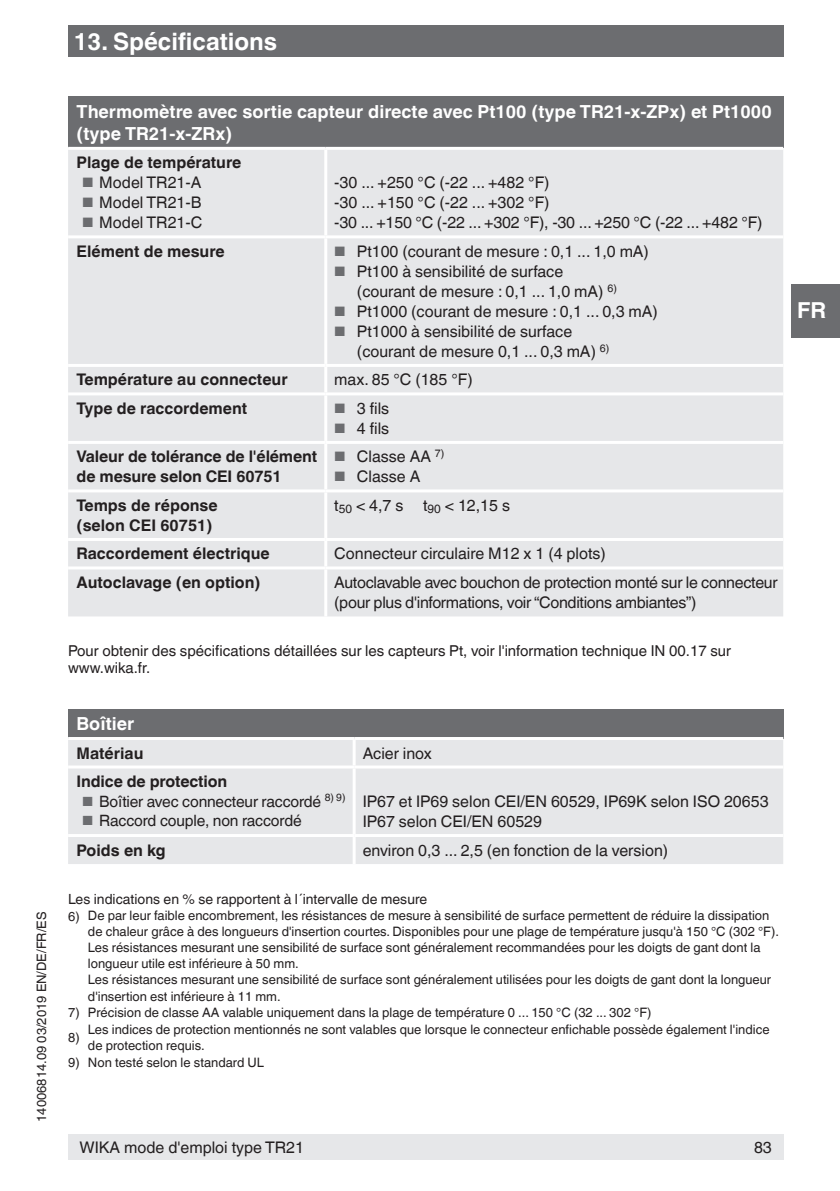
<style>
.page{position:relative;width:840px;height:1191px;background:#fff}
.page>*{position:absolute;margin:0;border:0;box-sizing:border-box;transform-origin:0 0}
.t1{font:700 24px "Helvetica World";color:#fff}
.t2{font:700 22px "Helvetica World";color:#fff}
.t3{font:700 18px/22px "Helvetica World";color:#fff}
.t4{font:16px/20px "Helvetica World";color:#231f20}
.t5{font:700 16px/20px "Helvetica World";color:#231f20}
.t6{font:16px/20px "Helvetica World";letter-spacing:-.02em;color:#231f20}
.t7{font:15.6px "Helvetica World";letter-spacing:-.01em;color:#231f20}
.t8{font:15px/17.6px "Helvetica World";color:#231f20}
.t9{font:14px "Helvetica World";color:#231f20}
.t10{font:13px/16px "Helvetica World";color:#231f20}
.s1{font-size:13.6px;color:#6c6d70}
.s2{font-size:13.2px;color:#6c6d70}
</style>
<div class="page">
<div style="left:68px;top:26px;width:714px;height:31px;background:#6c6d70"></div>
<div style="left:68px;top:1134px;width:714px;height:25px;background:#e6e7e9"></div>
<div style="left:791px;top:283px;width:48px;height:54px;background:#6c6d70"></div>
<div style="left:68px;top:96px;width:714px;height:52px;background:#6c6d70"></div>
<div style="left:68px;top:150px;width:714px;height:388px;background:#e6e7e9"></div>
<div style="left:68px;top:541px;width:714px;height:75px;background:#e6e7e9"></div>
<hr style="left:324px;top:150px;width:3px;height:85px;background:#fff">
<hr style="left:68px;top:235px;width:257px;height:3px;background:#fff">
<hr style="left:325px;top:235px;width:457px;height:3px;background:#fff">
<hr style="left:324px;top:238px;width:3px;height:126px;background:#fff">
<hr style="left:68px;top:364px;width:257px;height:3px;background:#fff">
<hr style="left:325px;top:364px;width:457px;height:3px;background:#fff">
<hr style="left:324px;top:367px;width:3px;height:25px;background:#fff">
<hr style="left:68px;top:392px;width:257px;height:3px;background:#fff">
<hr style="left:325px;top:392px;width:457px;height:3px;background:#fff">
<hr style="left:324px;top:395px;width:3px;height:46px;background:#fff">
<hr style="left:68px;top:441px;width:257px;height:3px;background:#fff">
<hr style="left:325px;top:441px;width:457px;height:3px;background:#fff">
<hr style="left:324px;top:444px;width:3px;height:45px;background:#fff">
<hr style="left:68px;top:489px;width:257px;height:3px;background:#fff">
<hr style="left:325px;top:489px;width:457px;height:3px;background:#fff">
<hr style="left:324px;top:492px;width:3px;height:46px;background:#fff">
<hr style="left:324px;top:541px;width:3px;height:25px;background:#fff">
<hr style="left:68px;top:566px;width:257px;height:3px;background:#fff">
<hr style="left:325px;top:566px;width:457px;height:3px;background:#fff">
<hr style="left:324px;top:569px;width:3px;height:47px;background:#fff">
<hr style="left:68px;top:147px;width:257px;height:3px;background:#fff">
<hr style="left:325px;top:147px;width:457px;height:3px;background:#fff">
<div style="left:68px;top:708px;width:714px;height:30px;background:#6c6d70"></div>
<div style="left:68px;top:740px;width:714px;height:124px;background:#e6e7e9"></div>
<hr style="left:352px;top:740px;width:3px;height:25px;background:#fff">
<hr style="left:68px;top:765px;width:286px;height:3px;background:#fff">
<hr style="left:354px;top:765px;width:428px;height:3px;background:#fff">
<hr style="left:352px;top:768px;width:3px;height:66px;background:#fff">
<hr style="left:68px;top:834px;width:286px;height:3px;background:#fff">
<hr style="left:354px;top:834px;width:428px;height:3px;background:#fff">
<hr style="left:352px;top:837px;width:3px;height:27px;background:#fff">
<hr style="left:68px;top:737px;width:286px;height:3px;background:#fff">
<hr style="left:354px;top:737px;width:428px;height:3px;background:#fff">
<p class="t10" style="left:34px;top:1121px;width:211px;rotate:-90deg">14006814.09 03/2019 EN/DE/FR/ES</p>
<h1 class="t1" style="left:74px;top:27px;width:205px">13. Spécifications</h1>
<h3 class="t3" style="left:77px;top:101px;width:696px">Thermomètre avec sortie capteur directe avec Pt100 (type TR21-x-ZPx) et Pt1000 (type TR21-x-ZRx)</h3>
<p class="t5" style="left:77px;top:153px;width:166px">Plage de température</p>
<p class="t4" style="left:82px;top:173px;width:121px"><span class="s1">■</span> Model TR21-A</p>
<p class="t4" style="left:82px;top:193px;width:121px"><span class="s1">■</span> Model TR21-B</p>
<p class="t4" style="left:82px;top:213px;width:121px"><span class="s1">■</span> Model TR21-C</p>
<p class="t4" style="left:334px;top:173px;width:429px">-30 ... +250 °C (-22 ... +482 °F)<br>-30 ... +150 °C (-22 ... +302 °F)<br>-30 ... +150 °C (-22 ... +302 °F), -30 ... +250 °C (-22 ... +482 °F)</p>
<p class="t5" style="left:77px;top:241px;width:149px">Elément de mesure</p>
<p class="t4" style="left:334px;top:241px;width:316px"><span class="s1">■</span> Pt100 (courant de mesure : 0,1 ... 1,0 mA)</p>
<p class="t4" style="left:357px;top:261px;width:261px;text-indent:-23px"><span class="s1">■</span> Pt100 à sensibilité de surface (courant de mesure : 0,1 ... 1,0 mA) <sup>6)</sup></p>
<p class="t4" style="left:334px;top:301px;width:325px"><span class="s1">■</span> Pt1000 (courant de mesure : 0,1 ... 0,3 mA)</p>
<p class="t4" style="left:357px;top:321px;width:254px;text-indent:-23px"><span class="s1">■</span> Pt1000 à sensibilité de surface (courant de mesure 0,1 ... 0,3 mA) <sup>6)</sup></p>
<p class="t5" style="left:77px;top:370px;width:212px">Température au connecteur</p>
<p class="t4" style="left:334px;top:370px;width:140px">max. 85 °C (185 °F)</p>
<p class="t5" style="left:77px;top:398px;width:172px">Type de raccordement</p>
<p class="t4" style="left:334px;top:398px;width:56px"><span class="s1">■</span> 3 fils</p>
<p class="t4" style="left:334px;top:418px;width:56px"><span class="s1">■</span> 4 fils</p>
<p class="t5" style="left:77px;top:447px;width:242px">Valeur de tolérance de l'élément de mesure selon CEI 60751</p>
<p class="t4" style="left:334px;top:447px;width:112px"><span class="s1">■</span> Classe AA <sup>7)</sup></p>
<p class="t4" style="left:334px;top:467px;width:87px"><span class="s1">■</span> Classe A</p>
<p class="t5" style="left:77px;top:495px;width:142px">Temps de réponse (selon CEI 60751)</p>
<p class="t4" style="left:334px;top:495px;width:177px">t<sub>50</sub> &lt; 4,7 s t<sub>90</sub> &lt; 12,15 s</p>
<p class="t5" style="left:77px;top:544px;width:194px">Raccordement électrique</p>
<p class="t4" style="left:334px;top:544px;width:273px">Connecteur circulaire M12 x 1 (4 plots)</p>
<p class="t5" style="left:77px;top:572px;width:185px">Autoclavage (en option)</p>
<p class="t6" style="left:334px;top:572px;width:444px">Autoclavable avec bouchon de protection monté sur le connecteur (pour plus d'informations, voir “Conditions ambiantes”)</p>
<p class="t8" style="left:68px;top:642px;width:664px">Pour obtenir des spécifications détaillées sur les capteurs Pt, voir l'information technique IN 00.17 sur www.wika.fr.</p>
<h3 class="t3" style="left:77px;top:713px;width:59px">Boîtier</h3>
<p class="t5" style="left:77px;top:743px;width:68px">Matériau</p>
<p class="t4" style="left:362px;top:743px;width:71px">Acier inox</p>
<p class="t5" style="left:77px;top:771px;width:152px">Indice de protection</p>
<p class="t7" style="left:82px;top:792px;width:264px"><span class="s2">■</span> Boîtier avec connecteur raccordé <sup>8)</sup> <sup>9)</sup></p>
<p class="t7" style="left:82px;top:811px;width:221px"><span class="s2">■</span> Raccord couple, non raccordé</p>
<p class="t4" style="left:362px;top:791px;width:407px">IP67 et IP69 selon CEI/EN 60529, IP69K selon ISO 20653<br>IP67 selon CEI/EN 60529</p>
<p class="t5" style="left:77px;top:840px;width:91px">Poids en kg</p>
<p class="t4" style="left:362px;top:840px;width:307px">environ 0,3 ... 2,5 (en fonction de la version)</p>
<p class="t9" style="left:68px;top:890px;width:360px">Les indications en % se rapportent à l´intervalle de mesure</p>
<p class="t10" style="left:88px;top:908px;width:692px;text-indent:-20px">6) De par leur faible encombrement, les résistances de mesure à sensibilité de surface permettent de réduire la dissipation de chaleur grâce à des longueurs d'insertion courtes. Disponibles pour une plage de température jusqu'à 150 °C (302 °F).<br>Les résistances mesurant une sensibilité de surface sont généralement recommandées pour les doigts de gant dont la longueur utile est inférieure à 50 mm.<br>Les résistances mesurant une sensibilité de surface sont généralement utilisées pour les doigts de gant dont la longueur d'insertion est inférieure à 11 mm.</p>
<p class="t10" style="left:68px;top:1000px;width:584px;line-height:24.6px">7) Précision de classe AA valable uniquement dans la plage de température 0 ... 150 °C (32 ... 302 °F)<br>8)</p>
<p class="t10" style="left:88px;top:1021px;width:682px">Les indices de protection mentionnés ne sont valables que lorsque le connecteur enfichable possède également l'indice de protection requis.</p>
<p class="t10" style="left:68px;top:1054px;width:197px">9) Non testé selon le standard UL</p>
<h2 class="t2" style="left:796px;top:298px;width:30px">FR</h2>
<p class="t4" style="left:79px;top:1137px;width:226px">WIKA mode d'emploi type TR21</p>
<p class="t4" style="left:753px;top:1137px;width:19px">83</p>
</div>
